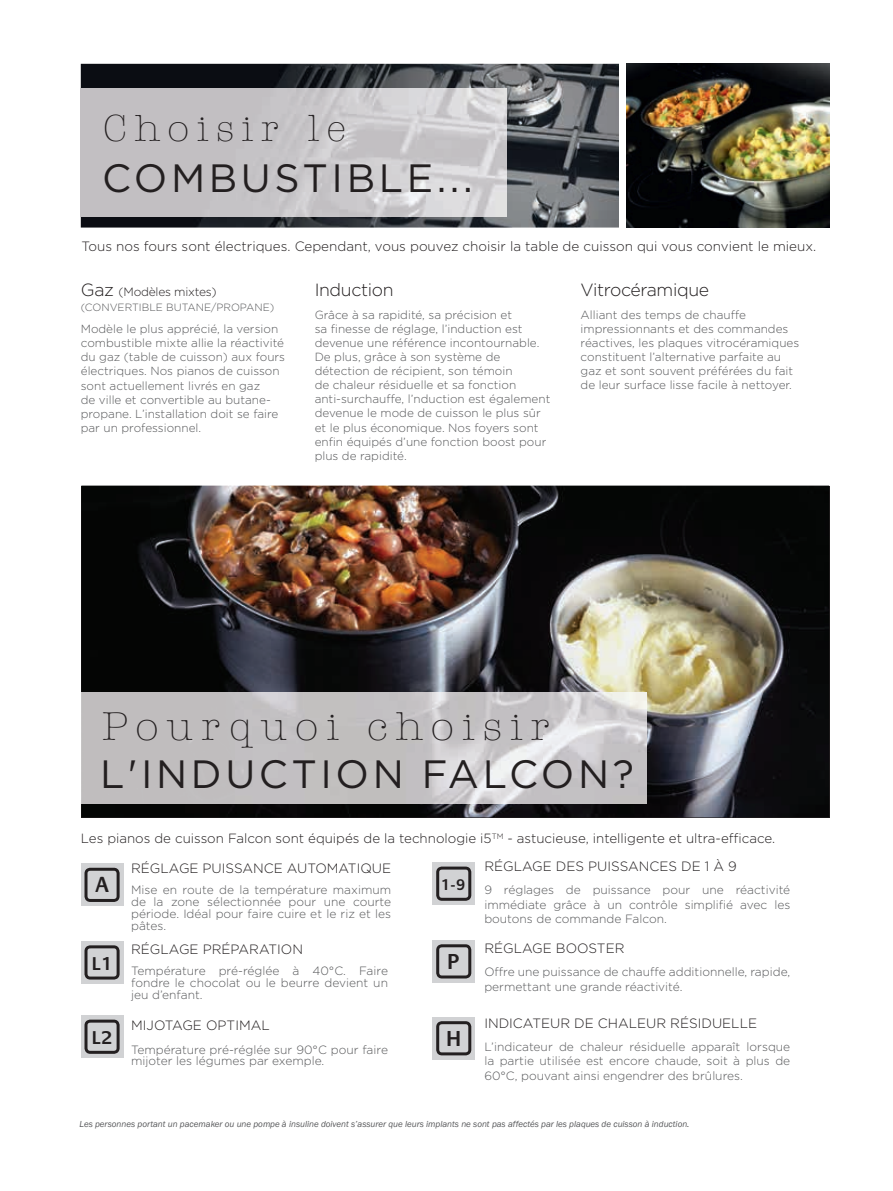
<style>
.page{position:relative;width:893px;height:1191px;background:#fff}
.page>*{position:absolute;margin:0;border:0;box-sizing:border-box;transform-origin:0 0}
.t1{font:300 41.7px "Amer Typewriter IT Cby BT";letter-spacing:.2em;color:#231f20}
.t2{font:39.45px "Gotham";letter-spacing:.09em;color:#231f20}
.t3{font:300 39px "Amer Typewriter IT Cby BT";letter-spacing:.2em;color:#231f20}
.t4{font:600 22.5px "Praxis EF";color:#231f20}
.t5{font:600 19.35px "Praxis EF";color:#231f20}
.t6{font:300 17.7px "Gotham";letter-spacing:-.02em;color:#231f20}
.t7{font:600 16.05px "Praxis EF";color:#231f20}
.t8{font:300 13.5px "Gotham";color:#231f20}
.t9{font:300 13.35px "Gotham";color:#231f20}
.t10{font:300 12px/12px "Gotham";color:#57585a;text-align:justify}
.t11{font:300 12px "Gotham";letter-spacing:-.02em;color:#231f20}
.t12{font:300 11.7px/14.1px "Gotham";color:#57585a}
.t13{font:300 10.5px "Gotham";color:#57585a}
.t14{font:italic 9px "Franklin Gothic";color:#57585a}
.s1{font-size:17.7px}
</style>
<div class="page">
<div style="left:81px;top:863px;width:42px;height:43px;background:#d1d2d4"></div>
<div style="left:432px;top:862px;width:43px;height:43px;background:#d1d2d4"></div>
<div style="left:81px;top:941px;width:42px;height:42px;background:#d1d2d4"></div>
<div style="left:432px;top:940px;width:43px;height:42px;background:#d1d2d4"></div>
<div style="left:432px;top:1017px;width:43px;height:42px;background:#d1d2d4"></div>
<div style="left:81px;top:1015px;width:42px;height:42px;background:#d1d2d4"></div>
<img style="left:81px;top:485px;width:748px;height:332px">
<img style="left:81px;top:692px;width:565px;height:111px">
<svg style="left:84px;top:867px;width:36px;height:35px"></svg>
<svg style="left:84px;top:945px;width:36px;height:34px"></svg>
<svg style="left:436px;top:866px;width:35px;height:34px"></svg>
<svg style="left:84px;top:1019px;width:36px;height:34px"></svg>
<svg style="left:436px;top:944px;width:35px;height:34px"></svg>
<svg style="left:436px;top:1021px;width:35px;height:34px"></svg>
<img style="left:81px;top:64px;width:538px;height:163px">
<img style="left:626px;top:64px;width:204px;height:163px">
<img style="left:81px;top:89px;width:426px;height:127px">
<h3 class="t3" style="left:103px;top:104px;width:245px">Choisir le</h3>
<h2 class="t2" style="left:102px;top:153px;width:372px">COMBUSTIBLE...</h2>
<p class="t8" style="left:82px;top:237px;width:736px">Tous nos fours sont électriques. Cependant, vous pouvez choisir la table de cuisson qui vous convient le mieux.</p>
<p class="t11" style="left:81px;top:284px;width:137px"><span class="s1">Gaz</span> (Modèles mixtes)</p>
<p class="t13" style="left:81px;top:300px;width:195px">(CONVERTIBLE BUTANE/PROPANE)</p>
<p class="t12" style="left:81px;top:321px;width:206px">Modèle le plus apprécié, la version combustible mixte allie la réactivité du gaz (table de cuisson) aux fours électriques. Nos pianos de cuisson sont actuellement livrés en gaz<br>de ville et convertible au butane&shy;propane. L’installation doit se faire par un professionnel.</p>
<h3 class="t6" style="left:315px;top:279px;width:80px">Induction</h3>
<p class="t12" style="left:315px;top:307px;width:237px">Grâce à sa rapidité, sa précision et<br>sa finesse de réglage, l’induction est devenue une référence incontournable.<br>De plus, grâce à son système de détection de récipient, son témoin<br>de chaleur résiduelle et sa fonction anti-surchauffe, l’nduction est également devenue le mode de cuisson le plus sûr et le plus économique. Nos foyers sont enfin équipés d’une fonction boost pour plus de rapidité.</p>
<h3 class="t6" style="left:581px;top:279px;width:130px">Vitrocéramique</h3>
<p class="t12" style="left:581px;top:307px;width:220px">Alliant des temps de chauffe impressionnants et des commandes réactives, les plaques vitrocéramiques constituent l’alternative parfaite au gaz et sont souvent préférées du fait de leur surface lisse facile à nettoyer.</p>
<h1 class="t1" style="left:102px;top:701px;width:450px">Pourquoi choisir</h1>
<h2 class="t2" style="left:100px;top:748px;width:535px">L'INDUCTION FALCON?</h2>
<p class="t9" style="left:81px;top:830px;width:696px">Les pianos de cuisson Falcon sont équipés de la technologie i5<sup>TM</sup> - astucieuse, intelligente et ultra-efficace.</p>
<p class="t8" style="left:484px;top:858px;width:254px">RÉGLAGE DES PUISSANCES DE 1 À 9</p>
<p class="t10" style="left:484px;top:882px;width:307px;line-height:14.4px">9 réglages de puissance pour une réactivité immédiate grâce à un contrôle simplifié avec les boutons de commande Falcon.</p>
<p class="t8" style="left:484px;top:940px;width:142px">RÉGLAGE BOOSTER</p>
<p class="t10" style="left:484px;top:964px;width:307px;line-height:14.4px">Offre une puissance de chauffe additionnelle, rapide, permettant une grande réactivité.</p>
<p class="t8" style="left:484px;top:1014px;width:274px">INDICATEUR DE CHALEUR RÉSIDUELLE</p>
<p class="t10" style="left:484px;top:1039px;width:307px;line-height:14.4px">L’indicateur de chaleur résiduelle apparaît lorsque la partie utilisée est encore chaude, soit à plus de 60°C, pouvant ainsi engendrer des brûlures.</p>
<p class="t8" style="left:131px;top:860px;width:262px">RÉGLAGE PUISSANCE AUTOMATIQUE</p>
<p class="t10" style="left:131px;top:883px;width:262px">Mise en route de la température maximum de la zone sélectionnée pour une courte période. Idéal pour faire cuire et le riz et les pâtes.</p>
<p class="t8" style="left:131px;top:941px;width:173px">RÉGLAGE PRÉPARATION</p>
<p class="t10" style="left:131px;top:964px;width:258px">Température pré-réglée à 40°C. Faire fondre le chocolat ou le beurre devient un jeu d’enfant.</p>
<h3 class="t4" style="left:95px;top:872px;width:16px">A</h3>
<h3 class="t7" style="left:441px;top:875px;width:26px">1-9</h3>
<h3 class="t4" style="left:447px;top:948px;width:14px">P</h3>
<h3 class="t5" style="left:92px;top:952px;width:22px">L1</h3>
<p class="t8" style="left:131px;top:1016px;width:140px">MIJOTAGE OPTIMAL</p>
<p class="t10" style="left:131px;top:1044px;width:258px;line-height:10.5px">Température pré-réglée sur 90°C pour faire mijoter les légumes par exemple.</p>
<h3 class="t4" style="left:446px;top:1025px;width:17px">H</h3>
<h3 class="t5" style="left:92px;top:1026px;width:22px">L2</h3>
<p class="t14" style="left:79px;top:1118px;width:612px">Les personnes portant un pacemaker ou une pompe à insuline doivent s’assurer que leurs implants ne sont pas affectés par les plaques de cuisson à induction.</p>
</div>
